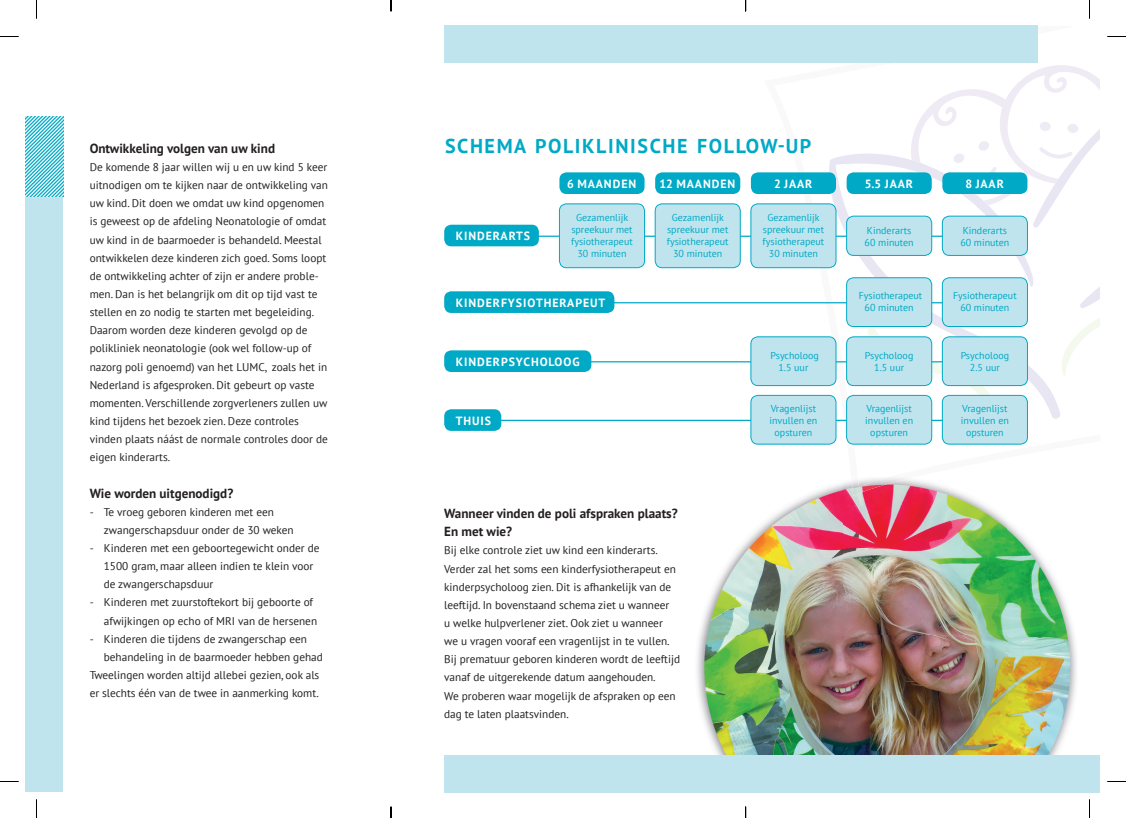
<style>
.page{position:relative;width:1126px;height:818px;background:#fff}
.page>*{position:absolute;margin:0;border:0;box-sizing:border-box;transform-origin:0 0}
.t1{font:700 20px "PT Sans";letter-spacing:.08em;color:#00a9c5}
.t2{font:700 13.12px/18.1px "PT Sans";color:#231f20}
.t3{font:700 11.88px "PT Sans";letter-spacing:.08em;color:#fff}
.t4{font:11.25px/18.1px "PT Sans";color:#231f20}
.t5{font:10px/12px "PT Sans";color:#00a9c5;text-align:center}
</style>
<div class="page">
<img style="left:697px;top:480px;width:379px;height:274px">
<svg style="left:764px;top:26px;width:293px;height:419px"></svg>
<img style="left:851px;top:477px;width:65px;height:18px">
<svg style="left:1062px;top:319px;width:37px;height:57px"></svg>
<svg style="left:825px;top:153px;width:235px;height:265px"></svg>
<svg style="left:906px;top:65px;width:193px;height:243px"></svg>
<div style="left:444px;top:754px;width:655px;height:37px;background:#c0e4ed"></div>
<div style="left:444px;top:26px;width:593px;height:37px;background:#c0e4ed"></div>
<div style="left:26px;top:116px;width:37px;height:675px;background:#c0e4ed"></div>
<hr style="left:524px;top:235px;width:434px;height:2px;background:#00a9c5">
<hr style="left:577px;top:302px;width:381px;height:1px;background:#00a9c5">
<hr style="left:550px;top:361px;width:408px;height:1px;background:#00a9c5">
<hr style="left:488px;top:419px;width:470px;height:2px;background:#00a9c5">
<div style="left:655px;top:204px;width:85px;height:63px;background:#c0e4ed;border-radius:7px"></div>
<div style="left:654px;top:203px;width:86px;height:65px;border:1px solid #00a9c5;border-radius:7px"></div>
<div style="left:750px;top:204px;width:85px;height:63px;background:#c0e4ed;border-radius:7px"></div>
<div style="left:750px;top:203px;width:86px;height:65px;border:1px solid #00a9c5;border-radius:7px"></div>
<div style="left:846px;top:216px;width:85px;height:39px;background:#c0e4ed;border-radius:7px"></div>
<div style="left:846px;top:216px;width:85px;height:39px;border:1px solid #00a9c5;border-radius:7px"></div>
<div style="left:942px;top:216px;width:85px;height:39px;background:#c0e4ed;border-radius:7px"></div>
<div style="left:941px;top:216px;width:86px;height:39px;border:1px solid #00a9c5;border-radius:7px"></div>
<div style="left:942px;top:277px;width:85px;height:49px;background:#c0e4ed;border-radius:7px"></div>
<div style="left:941px;top:277px;width:86px;height:49px;border:1px solid #00a9c5;border-radius:7px"></div>
<div style="left:846px;top:277px;width:85px;height:49px;background:#c0e4ed;border-radius:7px"></div>
<div style="left:846px;top:277px;width:85px;height:49px;border:1px solid #00a9c5;border-radius:7px"></div>
<div style="left:750px;top:336px;width:85px;height:49px;background:#c0e4ed;border-radius:7px"></div>
<div style="left:750px;top:336px;width:86px;height:49px;border:1px solid #00a9c5;border-radius:7px"></div>
<div style="left:750px;top:395px;width:85px;height:49px;background:#c0e4ed;border-radius:7px"></div>
<div style="left:750px;top:395px;width:86px;height:49px;border:1px solid #00a9c5;border-radius:7px"></div>
<div style="left:846px;top:395px;width:85px;height:49px;background:#c0e4ed;border-radius:7px"></div>
<div style="left:846px;top:395px;width:85px;height:49px;border:1px solid #00a9c5;border-radius:7px"></div>
<div style="left:942px;top:395px;width:85px;height:49px;background:#c0e4ed;border-radius:7px"></div>
<div style="left:941px;top:395px;width:86px;height:49px;border:1px solid #00a9c5;border-radius:7px"></div>
<div style="left:846px;top:336px;width:85px;height:49px;background:#c0e4ed;border-radius:7px"></div>
<div style="left:846px;top:336px;width:85px;height:49px;border:1px solid #00a9c5;border-radius:7px"></div>
<div style="left:942px;top:336px;width:85px;height:49px;background:#c0e4ed;border-radius:7px"></div>
<div style="left:941px;top:336px;width:86px;height:49px;border:1px solid #00a9c5;border-radius:7px"></div>
<div style="left:559px;top:204px;width:85px;height:63px;background:#c0e4ed;border-radius:7px"></div>
<div style="left:559px;top:203px;width:85px;height:65px;border:1px solid #00a9c5;border-radius:7px"></div>
<div style="left:559px;top:172px;width:85px;height:22px;background:#00a9c5;border-radius:7px"></div>
<div style="left:444px;top:291px;width:170px;height:22px;background:#00a9c5;border-radius:7px"></div>
<div style="left:444px;top:350px;width:147px;height:22px;background:#00a9c5;border-radius:7px"></div>
<div style="left:444px;top:409px;width:57px;height:21px;background:#00a9c5;border-radius:7px"></div>
<div style="left:444px;top:224px;width:95px;height:22px;background:#00a9c5;border-radius:7px"></div>
<div style="left:655px;top:172px;width:85px;height:22px;background:#00a9c5;border-radius:7px"></div>
<div style="left:750px;top:172px;width:85px;height:22px;background:#00a9c5;border-radius:7px"></div>
<div style="left:846px;top:172px;width:85px;height:22px;background:#00a9c5;border-radius:7px"></div>
<div style="left:942px;top:172px;width:85px;height:22px;background:#00a9c5;border-radius:7px"></div>
<img style="left:26px;top:116px;width:37px;height:80px">
<svg style="left:0;top:36px;width:19px;height:1px"></svg>
<svg style="left:1107px;top:36px;width:18px;height:1px"></svg>
<svg style="left:36px;top:0;width:1px;height:19px"></svg>
<svg style="left:36px;top:799px;width:1px;height:18px"></svg>
<svg style="left:1089px;top:0;width:1px;height:19px"></svg>
<svg style="left:1089px;top:799px;width:1px;height:18px"></svg>
<svg style="left:390px;top:0;width:2px;height:11px"></svg>
<svg style="left:390px;top:806px;width:2px;height:11px"></svg>
<p class="t2" style="left:90px;top:139px;width:187px">Ontwikkeling volgen van uw kind</p>
<p class="t4" style="left:90px;top:157px;width:240px">De komende 8 jaar willen wij u en uw kind 5 keer uitnodigen om te kijken naar de ontwikkeling van uw kind. Dit doen we omdat uw kind opgenomen is geweest op de afdeling Neonatologie of omdat uw kind in de baarmoeder is behandeld. Meestal ontwikkelen deze kinderen zich goed. Soms loopt de ontwikkeling achter of zijn er andere proble&shy;men. Dan is het belangrijk om dit op tijd vast te stellen en zo nodig te starten met begeleiding.<br>Daarom worden deze kinderen gevolgd op de polikliniek neonatologie (ook wel follow-up of nazorg poli genoemd) van het LUMC, zoals het in Nederland is afgesproken. Dit gebeurt op vaste momenten. Verschillende zorgverleners zullen uw kind tijdens het bezoek zien. Deze controles vinden plaats náást de normale controles door de eigen kinderarts.</p>
<p class="t2" style="left:90px;top:483px;width:145px">Wie worden uitgenodigd?</p>
<p class="t4" style="left:104px;top:502px;width:191px;text-indent:-14px">- Te vroeg geboren kinderen met een zwangerschapsduur onder de 30 weken</p>
<p class="t4" style="left:104px;top:538px;width:217px;text-indent:-14px">- Kinderen met een geboortegewicht onder de<br>1500 gram, maar alleen indien te klein voor de zwangerschapsduur</p>
<p class="t4" style="left:104px;top:592px;width:215px;text-indent:-14px">- Kinderen met zuurstoftekort bij geboorte of afwijkingen op echo of MRI van de hersenen</p>
<p class="t4" style="left:90px;top:629px;width:219px">- Kinderen die tijdens de zwangerschap een</p>
<p class="t4" style="left:104px;top:647px;width:220px">behandeling in de baarmoeder hebben gehad</p>
<p class="t4" style="left:90px;top:665px;width:231px">Tweelingen worden altijd allebei gezien, ook als</p>
<p class="t4" style="left:90px;top:683px;width:231px">er slechts één van de twee in aanmerking komt.</p>
<h1 class="t1" style="left:445px;top:133px;width:368px">SCHEMA POLIKLINISCHE FOLLOW-UP</h1>
<p class="t3" style="left:567px;top:175px;width:71px">6 MAANDEN</p>
<p class="t3" style="left:659px;top:175px;width:77px">12 MAANDEN</p>
<p class="t3" style="left:774px;top:175px;width:40px">2 JAAR</p>
<p class="t3" style="left:864px;top:175px;width:50px">5.5 JAAR</p>
<p class="t3" style="left:965px;top:175px;width:40px">8 JAAR</p>
<p class="t3" style="left:455px;top:228px;width:76px">KINDERARTS</p>
<p class="t5" style="left:571px;top:211px;width:63px">Gezamenlijk spreekuur met fysiotherapeut<br>30 minuten</p>
<p class="t5" style="left:666px;top:211px;width:63px">Gezamenlijk spreekuur met fysiotherapeut<br>30 minuten</p>
<p class="t5" style="left:762px;top:211px;width:63px">Gezamenlijk spreekuur met fysiotherapeut<br>30 minuten</p>
<p class="t5" style="left:864px;top:224px;width:51px;text-align:left">Kinderarts<br>60 minuten</p>
<p class="t5" style="left:960px;top:224px;width:51px;text-align:left">Kinderarts<br>60 minuten</p>
<p class="t3" style="left:455px;top:294px;width:151px">KINDERFYSIOTHERAPEUT</p>
<p class="t5" style="left:858px;top:289px;width:65px">Fysiotherapeut<br>60 minuten</p>
<p class="t5" style="left:952px;top:289px;width:65px">Fysiotherapeut<br>60 minuten</p>
<p class="t3" style="left:455px;top:353px;width:125px">KINDERPSYCHOLOOG</p>
<p class="t3" style="left:455px;top:412px;width:37px">THUIS</p>
<p class="t5" style="left:864px;top:349px;width:50px">Psycholoog<br>1.5 uur</p>
<p class="t5" style="left:960px;top:349px;width:50px">Psycholoog<br>2.5 uur</p>
<p class="t5" style="left:770px;top:349px;width:50px">Psycholoog<br>1.5 uur</p>
<p class="t5" style="left:769px;top:402px;width:49px">Vragenlijst invullen en opsturen</p>
<p class="t5" style="left:865px;top:402px;width:49px">Vragenlijst invullen en opsturen</p>
<p class="t5" style="left:960px;top:402px;width:49px">Vragenlijst invullen en opsturen</p>
<p class="t2" style="left:444px;top:504px;width:235px">Wanneer vinden de poli afspraken plaats?<br>En met wie?</p>
<p class="t4" style="left:444px;top:541px;width:237px">Bij elke controle ziet uw kind een kinderarts.<br>Verder zal het soms een kinderfysiotherapeut en kinderpsycholoog zien. Dit is afhankelijk van de leeftijd. In bovenstaand schema ziet u wanneer<br>u welke hulpverlener ziet. Ook ziet u wanneer<br>we u vragen vooraf een vragenlijst in te vullen.<br>Bij prematuur geboren kinderen wordt de leeftijd vanaf de uitgerekende datum aangehouden.<br>We proberen waar mogelijk de afspraken op een dag te laten plaatsvinden.</p>
</div>
